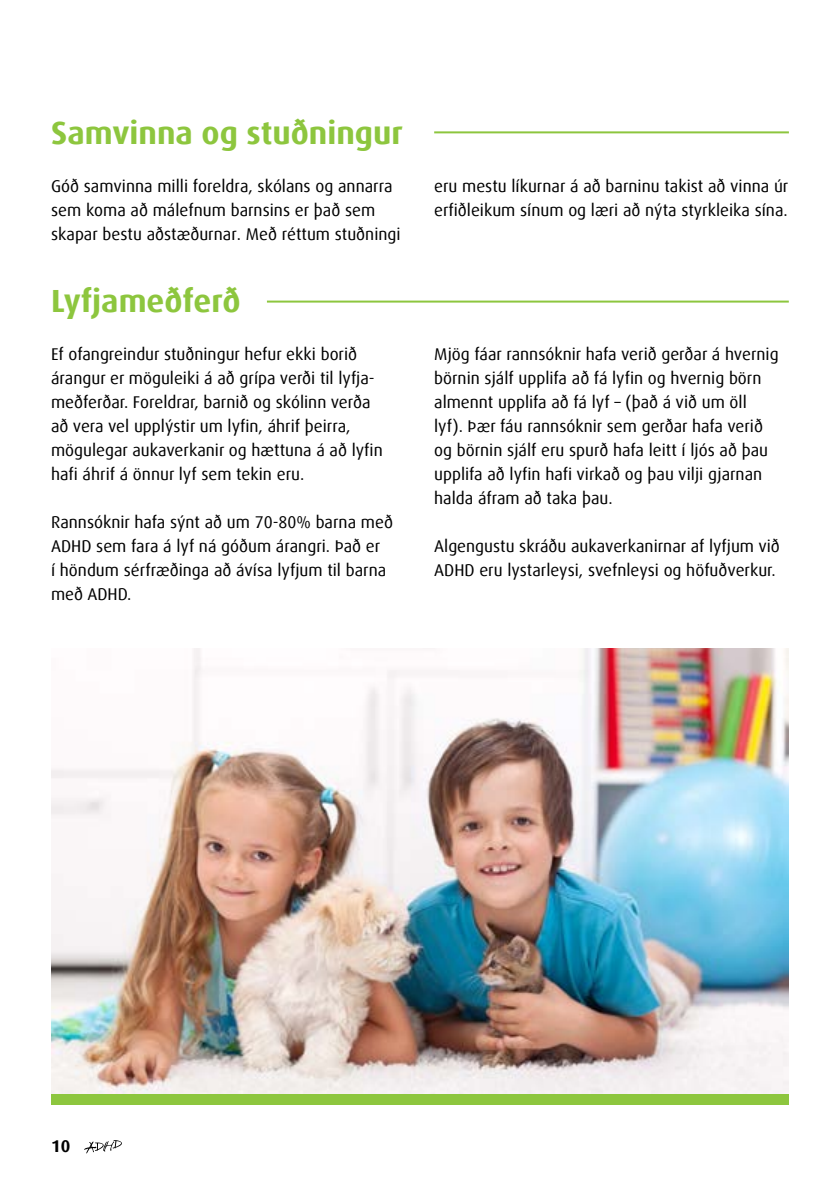
<style>
.page{position:relative;width:840px;height:1191px;background:#fff}
.page>*{position:absolute;margin:0;border:0;box-sizing:border-box;transform-origin:0 0}
.t1{font:700 32px "Dax Offc Pro";color:#8dc63e}
.t2{font:17px/24px "Dax Offc Pro";color:#000}
.t3{font:700 17px "Dax Offc Pro";color:#000}
</style>
<div class="page">
<hr style="left:267px;top:300px;width:521px;height:2px;background:#8dc63e">
<hr style="left:434px;top:131px;width:354px;height:2px;background:#8dc63e">
<img style="left:51px;top:648px;width:737px;height:445px">
<div style="left:51px;top:1093px;width:737px;height:11px;background:#8dc63e"></div>
<svg style="left:84px;top:1140px;width:38px;height:13px"></svg>
<h1 class="t1" style="left:51px;top:112px;width:353px">Samvinna og stuðningur</h1>
<p class="t2" style="left:51px;top:174px;width:351px">Góð samvinna milli foreldra, skólans og annarra sem koma að málefnum barnsins er það sem skapar bestu aðstæðurnar. Með réttum stuðningi</p>
<p class="t2" style="left:434px;top:174px;width:355px">eru mestu líkurnar á að barninu takist að vinna úr erfiðleikum sínum og læri að nýta styrkleika sína.</p>
<h1 class="t1" style="left:51px;top:280px;width:191px">Lyfjameðferð</h1>
<p class="t2" style="left:51px;top:342px;width:333px">Ef ofangreindur stuðningur hefur ekki borið árangur er möguleiki á að grípa verði til lyfja&shy;meðferðar. Foreldrar, barnið og skólinn verða að vera vel upplýstir um lyfin, áhrif þeirra, mögulegar aukaverkanir og hættuna á að lyfin hafi áhrif á önnur lyf sem tekin eru.</p>
<p class="t2" style="left:51px;top:510px;width:343px">Rannsóknir hafa sýnt að um 70-80% barna með ADHD sem fara á lyf ná góðum árangri. Það er<br>í höndum sérfræðinga að ávísa lyfjum til barna með ADHD.</p>
<p class="t2" style="left:434px;top:342px;width:346px">Mjög fáar rannsóknir hafa verið gerðar á hvernig börnin sjálf upplifa að fá lyfin og hvernig börn almennt upplifa að fá lyf – (það á við um öll lyf). Þær fáu rannsóknir sem gerðar hafa verið og börnin sjálf eru spurð hafa leitt í ljós að þau upplifa að lyfin hafi virkað og þau vilji gjarnan halda áfram að taka þau.</p>
<p class="t2" style="left:434px;top:534px;width:347px">Algengustu skráðu aukaverkanirnar af lyfjum við<br>ADHD eru lystarleysi, svefnleysi og höfuðverkur.</p>
<p class="t3" style="left:51px;top:1135px;width:21px">10</p>
</div>
